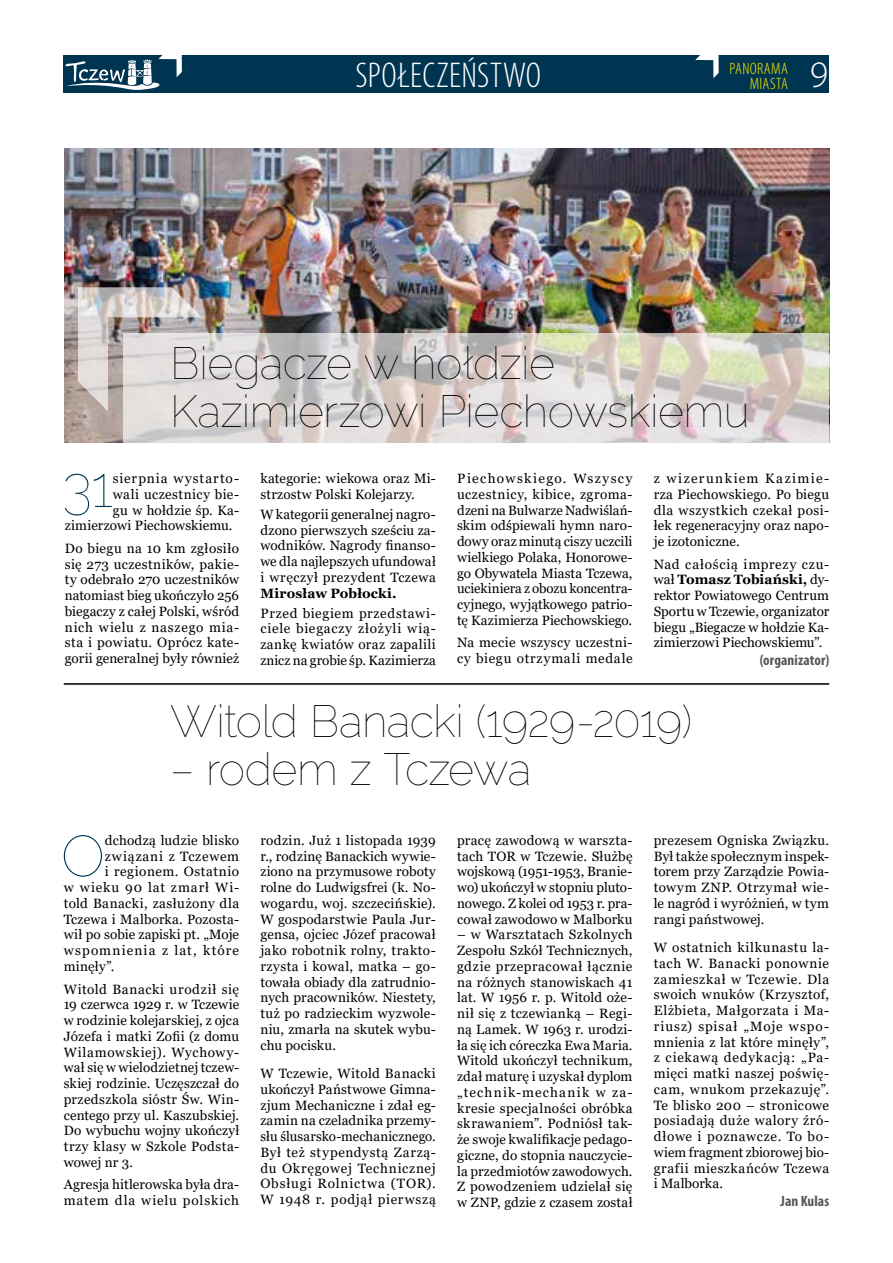
<style>
.page{position:relative;width:893px;height:1263px;background:#fff}
.page>*{position:absolute;margin:0;border:0;box-sizing:border-box;transform-origin:0 0}
.t1{font:100 57.9px "Raleway";color:#003552}
.t2{font:100 45px/48px "Raleway";letter-spacing:-.015em;color:#000}
.t3{font:300 37.5px "Myriad Pro";color:#fff}
.t4{font:300 condensed 36px "Myriad Pro";letter-spacing:.01em;color:#fff}
.t5{font:300 condensed 16.5px/15px "Myriad Pro";letter-spacing:.02em;color:#ffed00;text-align:right}
.t6{font:700 condensed 15px "Myriad Pro";letter-spacing:.005em;color:#575756}
.t7{font:13.5px/15.8px "Georgia";letter-spacing:.02em;color:#000;text-align:justify}
.t8{font:13.5px "Georgia";letter-spacing:.07em;color:#000}
.t9{font:13.5px "Georgia";color:#000}
.t10{font:13.5px "Georgia";letter-spacing:.085em;color:#000}
.t11{font:13.5px "Georgia";letter-spacing:.045em;color:#000}
.t12{font:700 13.5px "Georgia";letter-spacing:.015em;color:#000}
.t13{font:13.5px "Georgia";letter-spacing:.06em;color:#000}
.s1{font-weight:700}
</style>
<div class="page">
<div style="left:64px;top:56px;width:765px;height:37px;background:#003552"></div>
<svg style="left:65px;top:55px;width:117px;height:35px"></svg>
<svg style="left:695px;top:55px;width:24px;height:23px"></svg>
<hr style="left:64px;top:683px;width:765px;height:1px;background:#000">
<hr style="left:64px;top:684px;width:765px;height:1px;background:#000">
<img style="left:65px;top:149px;width:764px;height:294px">
<svg style="left:123px;top:333px;width:706px;height:110px;background:#d7d2cd"></svg>
<svg style="left:78px;top:287px;width:124px;height:124px;background:#d0cac9"></svg>
<h3 class="t4" style="left:355px;top:54px;width:187px">SPOŁECZEŃSTWO</h3>
<p class="t5" style="left:730px;top:61px;width:60px">PANORAMA<br>MIASTA</p>
<h3 class="t3" style="left:810px;top:54px;width:20px">9</h3>
<h2 class="t2" style="left:170px;top:339px;width:581px">Biegacze w hołdzie<br>Kazimierzowi Piechowskiemu</h2>
<h1 class="t1" style="left:62px;top:453px;width:52px">31</h1>
<p class="t8" style="left:113px;top:470px;width:128px">sierpnia wystarto-</p>
<p class="t7" style="left:113px;top:486px;width:128px">wali uczestnicy bie-</p>
<p class="t7" style="left:113px;top:502px;width:128px">gu w hołdzie śp. Ka-</p>
<p class="t7" style="left:65px;top:518px;width:169px">zimierzowi Piechowskiemu.</p>
<p class="t7" style="left:65px;top:541px;width:176px">Do biegu na 10 km zgłosiło się 273 uczestników, pakie&shy;ty odebrało 270 uczestników natomiast bieg ukończyło 256 biegaczy z całej Polski, wśród nich wielu z naszego mia&shy;sta i powiatu. Oprócz kate&shy;gorii generalnej były również</p>
<p class="t7" style="left:260px;top:471px;width:177px">kategorie: wiekowa oraz Mi&shy;strzostw Polski Kolejarzy.</p>
<p class="t7" style="left:260px;top:506px;width:177px">W kategorii generalnej nagro&shy;dzono pierwszych sześciu za&shy;wodników. Nagrody finanso&shy;we dla najlepszych ufundował i wręczył prezydent Tczewa</p>
<p class="t12" style="left:260px;top:584px;width:138px">Mirosław Pobłocki.</p>
<p class="t7" style="left:260px;top:605px;width:177px">Przed biegiem przedstawi&shy;ciele biegaczy złożyli wią&shy;zankę kwiatów oraz zapalili znicz na grobie śp. Kazimierza</p>
<p class="t7" style="left:457px;top:471px;width:177px">Piechowskiego. Wszyscy uczestnicy, kibice, zgroma&shy;dzeni na Bulwarze Nadwiślań&shy;skim odśpiewali hymn naro&shy;dowy oraz minutą ciszy uczcili wielkiego Polaka, Honorowe&shy;go Obywatela Miasta Tczewa, uciekiniera z obozu koncentra&shy;cyjnego, wyjątkowego patrio&shy;tę Kazimierza Piechowskiego.</p>
<p class="t7" style="left:457px;top:635px;width:177px">Na mecie wszyscy uczestni&shy;cy biegu otrzymali medale</p>
<p class="t7" style="left:654px;top:471px;width:177px">z wizerunkiem Kazimie&shy;rza Piechowskiego. Po biegu dla wszystkich czekał posi&shy;łek regeneracyjny oraz napo&shy;je izotoniczne.</p>
<p class="t7" style="left:654px;top:556px;width:177px">Nad całością imprezy czu&shy;wał <span class="s1">Tomasz Tobiański,</span> dy&shy;rektor Powiatowego Centrum Sportu w Tczewie, organizator biegu „Biegacze w hołdzie Ka&shy;zimierzowi Piechowskiemu”.</p>
<p class="t6" style="left:760px;top:651px;width:71px">(organizator)</p>
<h2 class="t2" style="left:170px;top:697px;width:524px">Witold Banacki (1929-2019)</h2>
<h2 class="t2" style="left:170px;top:745px;width:363px">– rodem z Tczewa</h2>
<h1 class="t1" style="left:61px;top:822px;width:45px">O</h1>
<p class="t7" style="left:105px;top:833px;width:136px">dchodzą ludzie blisko</p>
<p class="t13" style="left:105px;top:848px;width:136px">związani z Tczewem</p>
<p class="t11" style="left:105px;top:864px;width:136px">i regionem. Ostatnio</p>
<p class="t8" style="left:64px;top:879px;width:177px">w wieku 90 lat zmarł Wi-</p>
<p class="t7" style="left:64px;top:896px;width:177px">told Banacki, zasłużony dla</p>
<p class="t7" style="left:64px;top:911px;width:177px">Tczewa i Malborka. Pozosta-</p>
<p class="t9" style="left:64px;top:927px;width:177px">wił po sobie zapiski pt. „Moje</p>
<p class="t10" style="left:64px;top:942px;width:177px">wspomnienia z lat, które</p>
<p class="t7" style="left:64px;top:959px;width:52px">minęły”.</p>
<p class="t7" style="left:64px;top:981px;width:177px">Witold Banacki urodził się 19 czerwca 1929 r. w Tczewie w rodzinie kolejarskiej, z ojca Józefa i matki Zofii (z domu Wilamowskiej). Wychowy&shy;wał się w wielodzietnej tczew&shy;skiej rodzinie. Uczęszczał do przedszkola sióstr Św. Win&shy;centego przy ul. Kaszubskiej.<br>Do wybuchu wojny ukończył trzy klasy w Szkole Podsta&shy;wowej nr 3.</p>
<p class="t7" style="left:64px;top:1177px;width:177px">Agresja hitlerowska była dra&shy;matem dla wielu polskich</p>
<p class="t7" style="left:260px;top:833px;width:177px">rodzin. Już 1 listopada 1939 r., rodzinę Banackich wywie&shy;ziono na przymusowe roboty rolne do Ludwigsfrei (k. No&shy;wogardu, woj. szczecińskie).<br>W gospodarstwie Paula Jur&shy;gensa, ojciec Józef pracował jako robotnik rolny, trakto&shy;rzysta i kowal, matka – go&shy;towała obiady dla zatrudnio&shy;nych pracowników. Niestety, tuż po radzieckim wyzwole&shy;niu, zmarła na skutek wybu&shy;chu pocisku.</p>
<p class="t7" style="left:260px;top:1066px;width:177px">W Tczewie, Witold Banacki ukończył Państwowe Gimna&shy;zjum Mechaniczne i zdał eg&shy;zamin na czeladnika przemy&shy;słu ślusarsko-mechanicznego.<br>Był też stypendystą Zarzą&shy;du Okręgowej Technicznej Obsługi Rolnictwa (TOR).<br>W 1948 r. podjął pierwszą</p>
<p class="t7" style="left:457px;top:833px;width:177px">pracę zawodową w warszta&shy;tach TOR w Tczewie. Służbę wojskową (1951-1953, Branie&shy;wo) ukończył w stopniu pluto&shy;nowego. Z kolei od 1953 r. pra&shy;cował zawodowo w Malborku</p>
<p class="t7" style="left:457px;top:927px;width:177px">– w Warsztatach Szkolnych Zespołu Szkół Technicznych, gdzie przepracował łącznie na różnych stanowiskach 41 lat. W 1956 r. p. Witold oże&shy;nił się z tczewianką – Regi&shy;ną Lamek. W 1963 r. urodzi&shy;ła się ich córeczka Ewa Maria.<br>Witold ukończył technikum, zdał maturę i uzyskał dyplom „technik-mechanik w za&shy;kresie specjalności obróbka skrawaniem”. Podniósł tak&shy;że swoje kwalifikacje pedago&shy;giczne, do stopnia nauczycie&shy;la przedmiotów zawodowych.<br>Z powodzeniem udzielał się w ZNP, gdzie z czasem został</p>
<p class="t7" style="left:654px;top:833px;width:177px">prezesem Ogniska Związku.<br>Był także społecznym inspek&shy;torem przy Zarządzie Powia&shy;towym ZNP. Otrzymał wie&shy;le nagród i wyróżnień, w tym rangi państwowej.</p>
<p class="t7" style="left:654px;top:940px;width:177px">W ostatnich kilkunastu la&shy;tach W. Banacki ponownie zamieszkał w Tczewie. Dla swoich wnuków (Krzysztof, Elżbieta, Małgorzata i Ma&shy;riusz) spisał „Moje wspo&shy;mnienia z lat które minęły”, z ciekawą dedykacją: „Pa&shy;mięci matki naszej poświę&shy;cam, wnukom przekazuję”.<br>Te blisko 200 – stronicowe posiadają duże walory źró&shy;dłowe i poznawcze. To bo&shy;wiem fragment zbiorowej bio&shy;grafii mieszkańców Tczewa i Malborka.</p>
<p class="t6" style="left:780px;top:1192px;width:50px">Jan Kulas</p>
</div>
